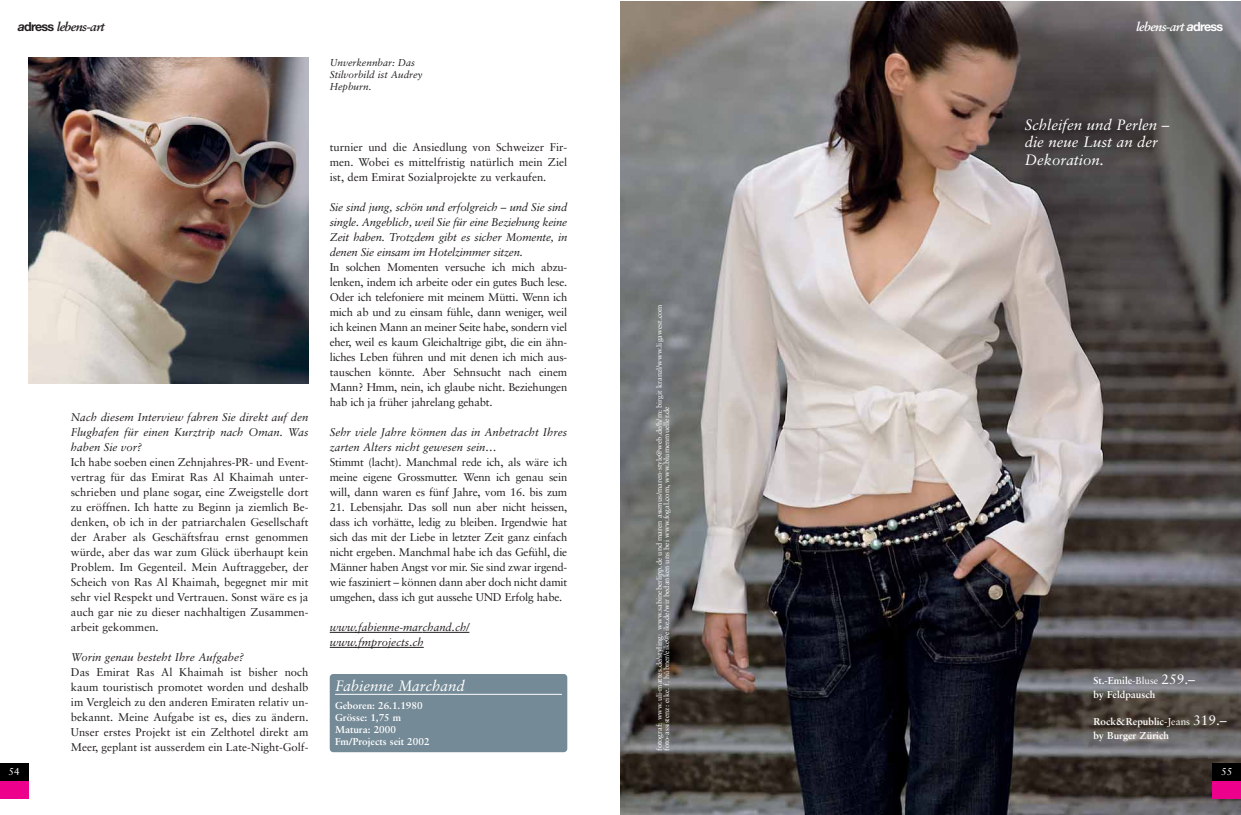
<style>
.page{position:relative;width:1241px;height:815px;background:#fff}
.page>*{position:absolute;margin:0;border:0;box-sizing:border-box;transform-origin:0 0}
.t1{font:italic 15px/17.5px "Sabon";color:#fff}
.t2{font:italic 700 12.5px "Sabon";letter-spacing:-.055em;color:#fff}
.t3{font:italic 700 12.5px "Sabon";letter-spacing:-.055em;color:#231f20}
.t4{font:11.25px/15px "Sabon";letter-spacing:-.01em;color:#231f20;text-align:justify}
.t5{font:italic 11.25px/15px "Sabon";color:#231f20;text-align:justify}
.t6{font:700 10px/12px "Sabon";color:#fff}
.t7{font:italic 10px/12px "Sabon";color:#231f20}
.t8{font:10px "Sabon";color:#fff}
.t9{font:7.5px/7.5px "Sabon";color:#fff}
.s1{font-family:"Helvetica Neue"}
.s2{font-family:"Helvetica Neue";font-style:normal}
.s3{font-weight:400}
.s4{font-weight:400;font-size:13.75px}
</style>
<div class="page">
<img style="left:620px;top:1px;width:620px;height:814px">
<div style="left:0;top:781px;width:28px;height:17px;background:#ec008c"></div>
<div style="left:0;top:763px;width:28px;height:18px;background:#000"></div>
<div style="left:1212px;top:781px;width:28px;height:17px;background:#ec008c"></div>
<div style="left:1212px;top:763px;width:28px;height:18px;background:#000"></div>
<svg style="left:330px;top:632px;width:25px;height:1px"></svg>
<hr style="left:355px;top:632px;width:67px;height:1px;background:#231f20">
<hr style="left:422px;top:632px;width:47px;height:1px;background:#231f20">
<svg style="left:330px;top:647px;width:52px;height:1px"></svg>
<hr style="left:382px;top:647px;width:41px;height:1px;background:#231f20">
<div style="left:330px;top:674px;width:237px;height:78px;background:#748a96;border-radius:4px"></div>
<hr style="left:335px;top:694px;width:227px;height:1px;background:#fff">
<img style="left:28px;top:58px;width:280px;height:326px">
<p class="t3" style="left:18px;top:22px;width:88px"><span class="s1">a</span><span class="s2">dress</span> lebens-art</p>
<p class="t5" style="left:71px;top:411px;width:239px">Nach diesem Interview fahren Sie direkt auf den Flughafen für einen Kurztrip nach Oman. Was haben Sie vor?</p>
<p class="t4" style="left:71px;top:456px;width:239px">Ich habe soeben einen Zehnjahres-PR- und Event&shy;vertrag für das Emirat Ras Al Khaimah unter&shy;schrieben und plane sogar, eine Zweigstelle dort zu eröffnen. Ich hatte zu Beginn ja ziemlich Be&shy;denken, ob ich in der patriarchalen Gesellschaft der Araber als Geschäftsfrau ernst genommen würde, aber das war zum Glück überhaupt kein Problem. Im Gegenteil. Mein Auftraggeber, der Scheich von Ras Al Khaimah, begegnet mir mit sehr viel Respekt und Vertrauen. Sonst wäre es ja auch gar nie zu dieser nachhaltigen Zusammen&shy;arbeit gekommen.</p>
<p class="t5" style="left:71px;top:651px;width:174px">Worin genau besteht Ihre Aufgabe?</p>
<p class="t4" style="left:71px;top:666px;width:239px">Das Emirat Ras Al Khaimah ist bisher noch kaum touristisch promotet worden und deshalb im Vergleich zu den anderen Emiraten relativ un&shy;bekannt. Meine Aufgabe ist es, dies zu ändern.<br>Unser erstes Projekt ist ein Zelthotel direkt am Meer, geplant ist ausserdem ein Late-Night-Golf-</p>
<p class="t7" style="left:330px;top:57px;width:94px">Unverkennbar: Das<br>Stilvorbild ist Audrey<br>Hepburn.</p>
<p class="t4" style="left:330px;top:141px;width:239px">turnier und die Ansiedlung von Schweizer Fir&shy;men. Wobei es mittelfristig natürlich mein Ziel ist, dem Emirat Sozialprojekte zu verkaufen.</p>
<p class="t5" style="left:330px;top:201px;width:239px">Sie sind jung, schön und erfolgreich – und Sie sind single. Angeblich, weil Sie für eine Beziehung keine Zeit haben. Trotzdem gibt es sicher Momente, in denen Sie einsam im Hotelzimmer sitzen.</p>
<p class="t4" style="left:330px;top:261px;width:239px">In solchen Momenten versuche ich mich abzu&shy;lenken, indem ich arbeite oder ein gutes Buch lese.<br>Oder ich telefoniere mit meinem Mütti. Wenn ich mich ab und zu einsam fühle, dann weniger, weil ich keinen Mann an meiner Seite habe, sondern viel eher, weil es kaum Gleichaltrige gibt, die ein ähn&shy;liches Leben führen und mit denen ich mich aus&shy;tauschen könnte. Aber Sehnsucht nach einem Mann? Hmm, nein, ich glaube nicht. Beziehungen hab ich ja früher jahrelang gehabt.</p>
<p class="t5" style="left:330px;top:426px;width:239px">Sehr viele Jahre können das in Anbetracht Ihres zarten Alters nicht gewesen sein…</p>
<p class="t4" style="left:330px;top:456px;width:239px">Stimmt (lacht). Manchmal rede ich, als wäre ich meine eigene Grossmutter. Wenn ich genau sein will, dann waren es fünf Jahre, vom 16. bis zum</p>
<p class="t4" style="left:330px;top:501px;width:239px">21. Lebensjahr. Das soll nun aber nicht heissen, dass ich vorhätte, ledig zu bleiben. Irgendwie hat sich das mit der Liebe in letzter Zeit ganz einfach nicht ergeben. Manchmal habe ich das Gefühl, die Männer haben Angst vor mir. Sie sind zwar irgend&shy;wie fasziniert – können dann aber doch nicht damit umgehen, dass ich gut aussehe UND Erfolg habe.</p>
<p class="t5" style="left:330px;top:621px;width:141px">www.fabienne-marchand.ch/ www.fmprojects.ch</p>
<h1 class="t1" style="left:335px;top:678px;width:131px">Fabienne Marchand</h1>
<p class="t6" style="left:335px;top:700px;width:96px">Geboren: 26.1.1980<br>Grösse: 1,75 m<br>Matura: 2000<br>Fm/Projects seit 2002</p>
<p class="t9" style="left:656px;top:751px;width:448px;rotate:-90deg">fotograf: www.uli-mattes.de/styling: www.sabineberlipp.de und maren assmus/maren-style@web.de/h/m: birgit kranzl/www.ligawest.com foto-assistenz: eike. f. hübner/eike@eike.de/wir bedanken uns bei www.fogal.com, www.blumenmueller.de</p>
<p class="t2" style="left:1136px;top:22px;width:88px">lebens-art <span class="s1">a</span><span class="s2">dress</span></p>
<h1 class="t1" style="left:1024px;top:117px;width:146px">Schleifen und Perlen – die neue Lust an der<br>Dekoration.</h1>
<p class="t6" style="left:1093px;top:674px;width:103px;line-height:13.8px">St.-Emile<span class="s3">-Bluse</span> <span class="s4">259.– </span>by Feldpausch</p>
<p class="t6" style="left:1093px;top:716px;width:135px;line-height:13.8px">Rock&amp;Republic<span class="s3">-Jeans</span> <span class="s4">319.– </span>by Burger Zürich</p>
<p class="t8" style="left:9px;top:767px;width:13px">54</p>
<p class="t8" style="left:1220px;top:767px;width:13px">55</p>
</div>
